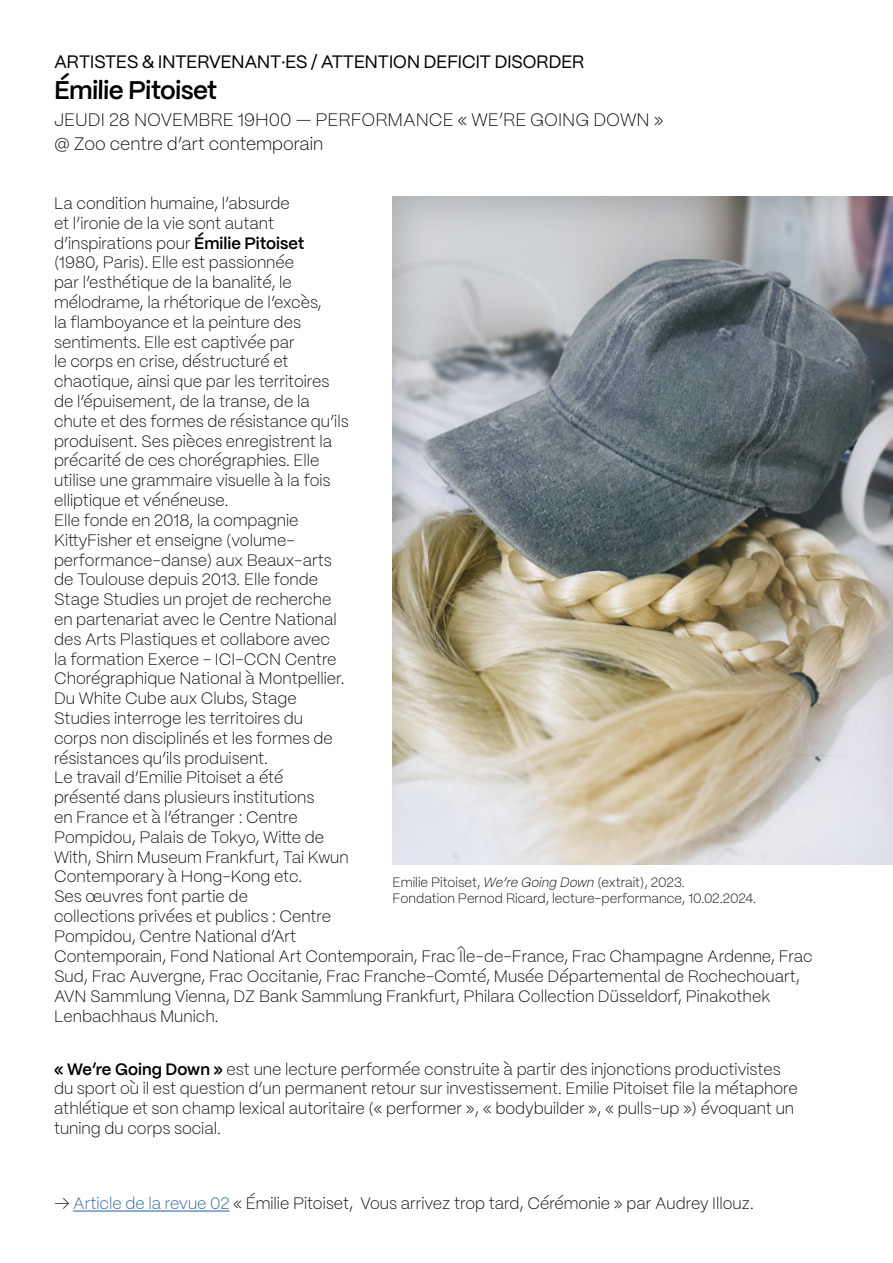
<style>
.page{position:relative;width:893px;height:1263px;background:#fff}
.page>*{position:absolute;margin:0;border:0;box-sizing:border-box;transform-origin:0 0}
.t1{font:600 25.5px "PP Mori";color:#000}
.t2{font:200 18px/24px "PP Mori";color:#000}
.t3{font:18px "PP Mori";color:#000}
.t4{font:200 16.5px/19.8px "PP Mori";color:#000}
.t5{font:200 13.5px/16.2px "PP Mori";color:#000}
.s1{font-weight:600}
.s2{font-style:italic}
.s3{color:#215e9e}
</style>
<div class="page">
<img style="left:392px;top:197px;width:501px;height:667px">
<hr style="left:73px;top:1210px;width:156px;height:1px;background:#215e9e">
<p class="t3" style="left:54px;top:46px;width:532px">ARTISTES &amp; INTERVENANT·ES / ATTENTION DEFICIT DISORDER</p>
<h1 class="t1" style="left:54px;top:68px;width:165px">Émilie Pitoiset</h1>
<p class="t2" style="left:54px;top:107px;width:611px">JEUDI 28 NOVEMBRE 19H00 — PERFORMANCE « WE’RE GOING DOWN » @ Zoo centre d’art contemporain</p>
<p class="t4" style="left:54px;top:192px;width:296px">La condition humaine, l’absurde<br>et l’ironie de la vie sont autant d’inspirations pour <span class="s1">Émilie Pitoiset </span>(1980, Paris). Elle est passionnée<br>par l’esthétique de la banalité, le mélodrame, la rhétorique de l’excès,<br>la flamboyance et la peinture des sentiments. Elle est captivée par<br>le corps en crise, déstructuré et chaotique, ainsi que par les territoires de l’épuisement, de la transe, de la chute et des formes de résistance qu’ils produisent. Ses pièces enregistrent la précarité de ces chorégraphies. Elle utilise une grammaire visuelle à la fois elliptique et vénéneuse.<br>Elle fonde en 2018, la compagnie KittyFisher et enseigne (volume&shy;performance-danse) aux Beaux-arts de Toulouse depuis 2013. Elle fonde Stage Studies un projet de recherche en partenariat avec le Centre National des Arts Plastiques et collabore avec<br>la formation Exerce - ICI-CCN Centre Chorégraphique National à Montpellier.<br>Du White Cube aux Clubs, Stage Studies interroge les territoires du corps non disciplinés et les formes de résistances qu’ils produisent.<br>Le travail d’Emilie Pitoiset a été présenté dans plusieurs institutions<br>en France et à l’étranger : Centre Pompidou, Palais de Tokyo, Witte de With, Shirn Museum Frankfurt, Tai Kwun Contemporary à Hong-Kong etc.<br>Ses œuvres font partie de<br>collections privées et publics : Centre Pompidou, Centre National d’Art</p>
<p class="t5" style="left:392px;top:874px;width:365px">Emilie Pitoiset, <span class="s2">We’re Going Down</span> (extrait), 2023.<br>Fondation Pernod Ricard, lecture-performance, 10.02.2024.</p>
<p class="t4" style="left:54px;top:946px;width:760px">Contemporain, Fond National Art Contemporain, Frac Île-de-France, Frac Champagne Ardenne, Frac Sud, Frac Auvergne, Frac Occitanie, Frac Franche-Comté, Musée Départemental de Rochechouart, AVN Sammlung Vienna, DZ Bank Sammlung Frankfurt, Philara Collection Düsseldorf, Pinakothek Lenbachhaus Munich.</p>
<p class="t4" style="left:54px;top:1058px;width:745px"><span class="s1">« We’re Going Down »</span> est une lecture performée construite à partir des injonctions productivistes du sport où il est question d’un permanent retour sur investissement. Emilie Pitoiset file la métaphore athlétique et son champ lexical autoritaire (« performer », « bodybuilder », « pulls-up ») évoquant un tuning du corps social.</p>
<p class="t4" style="left:54px;top:1193px;width:701px">→ <span class="s3">Article de la revue 02</span> « Émilie Pitoiset, Vous arrivez trop tard, Cérémonie » par Audrey Illouz.</p>
</div>
